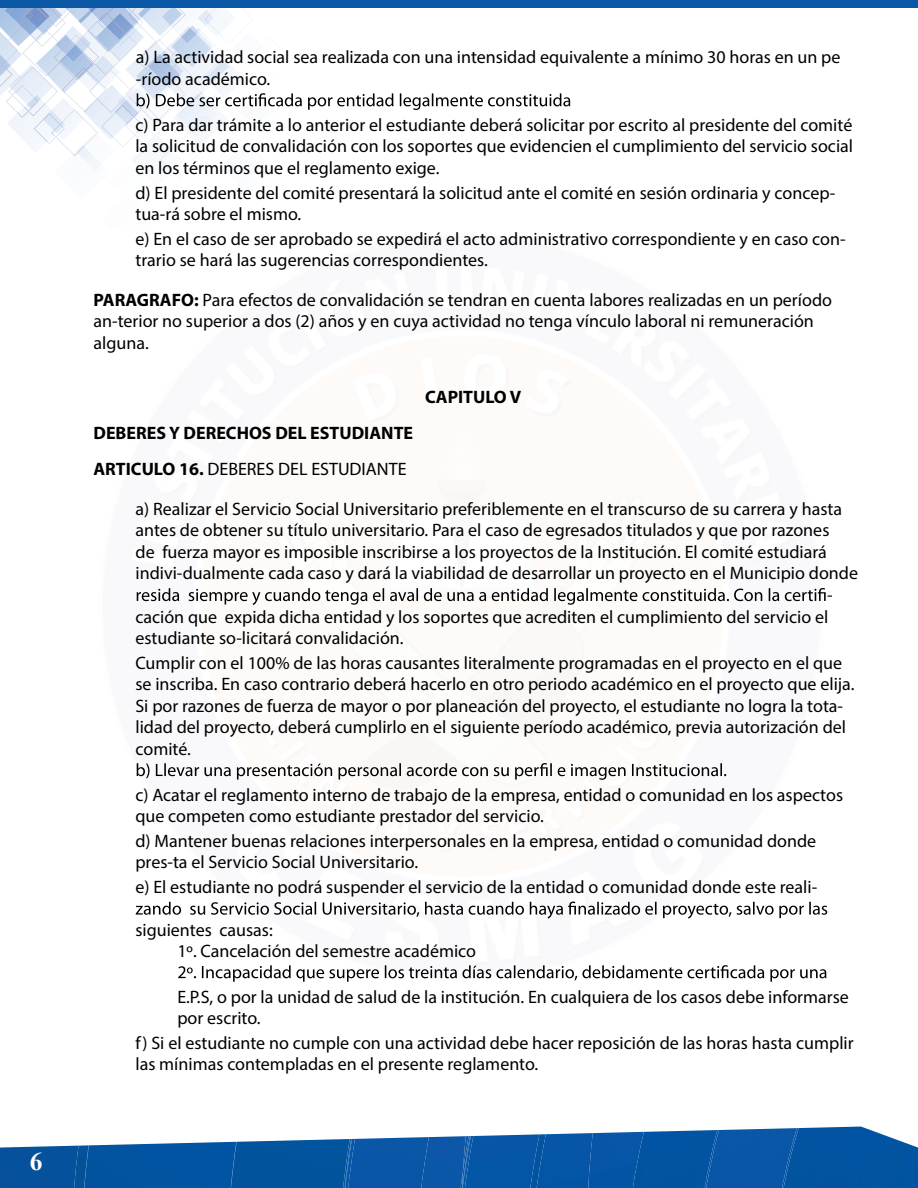
<style>
.page{position:relative;width:918px;height:1188px;background:#fff}
.page>*{position:absolute;margin:0;border:0;box-sizing:border-box;transform-origin:0 0}
.t1{font:700 25.5px "Times New Roman";color:#fffefc}
.t2{font:18px/21.6px "Myriad Pro";color:#000}
.t3{font:700 18px/36px "Myriad Pro";color:#000}
.s1{font-weight:700}
.s2{font-weight:400}
</style>
<div class="page">
<img style="left:74px;top:1139px;width:269px;height:49px">
<img style="left:639px;top:1126px;width:279px;height:62px">
<div style="left:540px;top:1133px;width:48px;height:55px;background:#0355a6"></div>
<div style="left:588px;top:1132px;width:56px;height:56px;background:#0755a6"></div>
<div style="left:473px;top:1134px;width:67px;height:54px;background:#0355a6"></div>
<img style="left:471px;top:1136px;width:2px;height:52px">
<img style="left:470px;top:1136px;width:1px;height:52px">
<img style="left:797px;top:1128px;width:2px;height:60px">
<img style="left:705px;top:1130px;width:1px;height:58px">
<div style="left:706px;top:1128px;width:91px;height:60px;background:#0856a7"></div>
<img style="left:236px;top:1142px;width:1px;height:46px">
<img style="left:84px;top:1142px;width:152px;height:46px">
<div style="left:0;top:1146px;width:78px;height:42px;background:#06519b"></div>
<img style="left:343px;top:1139px;width:2px;height:49px">
<img style="left:466px;top:1136px;width:4px;height:52px">
<img style="left:345px;top:1139px;width:3px;height:49px">
<div style="left:348px;top:1137px;width:73px;height:51px;background:#0856a7"></div>
<div style="left:421px;top:1136px;width:45px;height:52px;background:#0c57a8"></div>
<img style="left:463px;top:1136px;width:6px;height:34px">
<div style="left:0;top:0;width:918px;height:7px;background:#0a58a6"></div>
<svg style="left:0;top:7px;width:570px;height:165px"></svg>
<svg style="left:137px;top:588px;width:695px;height:17px"></svg>
<svg style="left:137px;top:763px;width:589px;height:17px"></svg>
<svg style="left:136px;top:902px;width:691px;height:17px"></svg>
<svg style="left:178px;top:965px;width:648px;height:17px"></svg>
<h1 class="t1" style="left:30px;top:1143px;width:14px">6</h1>
<p class="t2" style="left:136px;top:46px;width:706px">a) La actividad social sea realizada con una intensidad equivalente a mínimo 30 horas en un pe -ríodo académico.</p>
<p class="t2" style="left:135px;top:114px;width:719px;text-align:justify">c) Para dar trámite a lo anterior el estudiante deberá solicitar por escrito al presidente del comité la solicitud de convalidación con los soportes que evidencien el cumplimiento del servicio social en los términos que el reglamento exige.</p>
<p class="t2" style="left:135px;top:181px;width:701px">d) El presidente del comité presentará la solicitud ante el comité en sesión ordinaria y concep&shy;tua-rá sobre el mismo.</p>
<p class="t2" style="left:135px;top:228px;width:712px">e) En el caso de ser aprobado se expedirá el acto administrativo correspondiente y en caso con&shy;trario se hará las sugerencias correspondientes.</p>
<p class="t2" style="left:93px;top:289px;width:740px"><span class="s1">PARAGRAFO:</span> Para efectos de convalidación se tendran en cuenta labores realizadas en un período an-terior no superior a dos (2) años y en cuya actividad no tenga vínculo laboral ni remuneración alguna.</p>
<p class="t3" style="left:425px;top:378px;width:98px">CAPITULO V</p>
<p class="t3" style="left:94px;top:414px;width:321px">DEBERES Y DERECHOS DEL ESTUDIANTE<br>ARTICULO 16. <span class="s2">DEBERES DEL ESTUDIANTE</span></p>
<p class="t2" style="left:135px;top:498px;width:724px">a) Realizar el Servicio Social Universitario preferiblemente en el transcurso de su carrera y hasta antes de obtener su título universitario. Para el caso de egresados titulados y que por razones<br>de fuerza mayor es imposible inscribirse a los proyectos de la Institución. El comité estudiará indivi-dualmente cada caso y dará la viabilidad de desarrollar un proyecto en el Municipio donde</p>
<p class="t2" style="left:135px;top:605px;width:694px">cación que expida dicha entidad y los soportes que acrediten el cumplimiento del servicio el estudiante so-licitará convalidación.</p>
<p class="t2" style="left:135px;top:652px;width:721px">Cumplir con el 100% de las horas causantes literalmente programadas en el proyecto en el que se inscriba. En caso contrario deberá hacerlo en otro periodo académico en el proyecto que elija.<br>Si por razones de fuerza de mayor o por planeación del proyecto, el estudiante no logra la tota&shy;lidad del proyecto, deberá cumplirlo en el siguiente período académico, previa autorización del comité.</p>
<p class="t2" style="left:135px;top:784px;width:709px">c) Acatar el reglamento interno de trabajo de la empresa, entidad o comunidad en los aspectos que competen como estudiante prestador del servicio.</p>
<p class="t2" style="left:135px;top:830px;width:682px">d) Mantener buenas relaciones interpersonales en la empresa, entidad o comunidad donde pres-ta el Servicio Social Universitario.</p>
<p class="t2" style="left:135px;top:876px;width:683px">e) El estudiante no podrá suspender el servicio de la entidad o comunidad donde este reali-</p>
<p class="t2" style="left:177px;top:919px;width:300px;line-height:21px;text-indent:-42px">siguientes causas:<br>1º. Cancelación del semestre académico</p>
<p class="t2" style="left:177px;top:986px;width:673px">E.P.S, o por la unidad de salud de la institución. En cualquiera de los casos debe informarse por escrito.</p>
<p class="t2" style="left:135px;top:1032px;width:720px">f) Si el estudiante no cumple con una actividad debe hacer reposición de las horas hasta cumplir las mínimas contempladas en el presente reglamento.</p>
</div>
